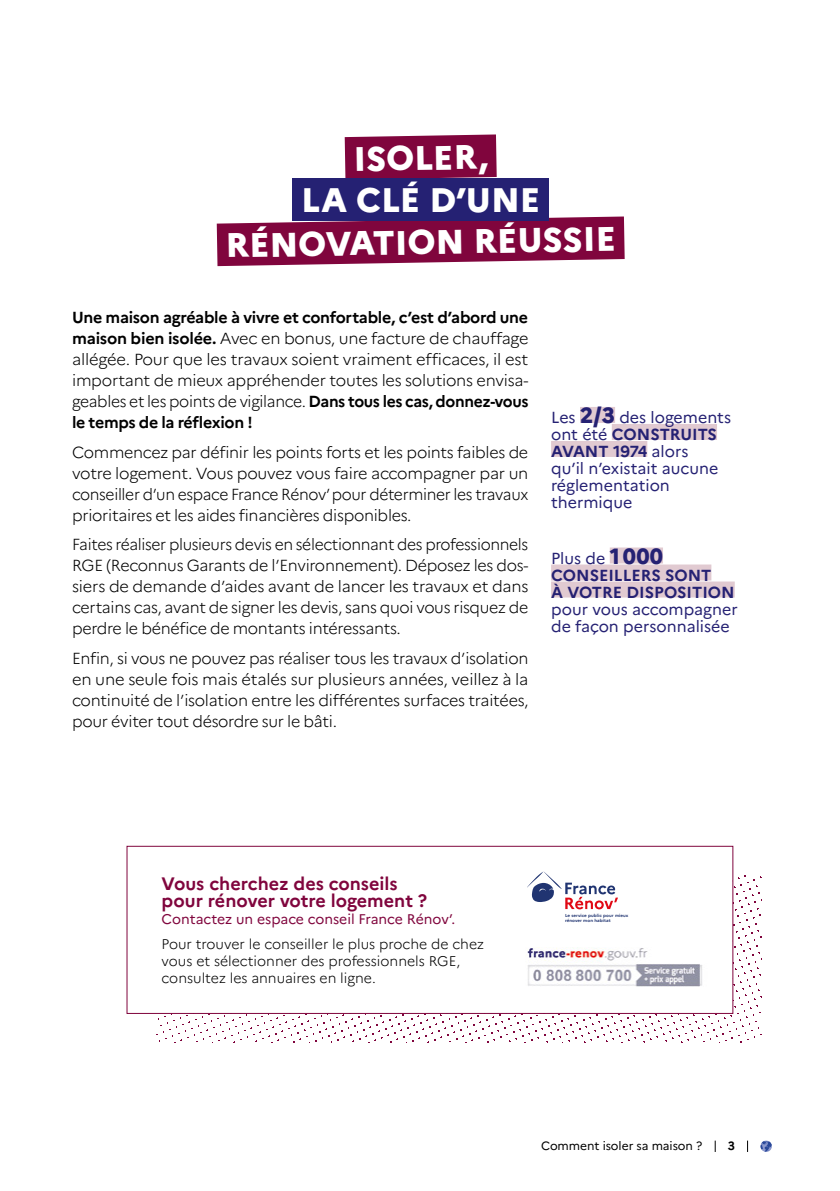
<style>
.page{position:relative;width:840px;height:1191px;background:#fff}
.page>*{position:absolute;margin:0;border:0;box-sizing:border-box;transform-origin:0 0}
.t1{font:800 34px "Marianne";color:#fff}
.t2{font:700 18px/17px "Marianne";color:#80053d}
.t3{font:300 16px/21px "Marianne";letter-spacing:-.02em;color:#000;text-align:justify}
.t4{font:16px/17px "Marianne";color:#252173}
.t5{font:700 16px/17px "Marianne";color:#252173}
.t6{font:300 14px/17px "Marianne";color:#000}
.t7{font:14px "Marianne";color:#80053d}
.t8{font:12px "Marianne";letter-spacing:-.005em;color:#000}
.t9{font:700 12px "Marianne";color:#000}
.t10{font:700 4.4px/5.2px "Marianne";color:#203471;scale:1.06 1}
.s1{font-weight:700}
.s2{font-weight:800;font-size:22px}
.s3{font-weight:400}
</style>
<div class="page">
<div style="left:344px;top:134px;width:152px;height:44px;background:#80053d"></div>
<svg style="left:217px;top:216px;width:407px;height:50px;background:#8d1f51"></svg>
<div style="left:292px;top:178px;width:256px;height:43px;background:#252173"></div>
<div style="left:579px;top:407px;width:35px;height:16px;background:#e1cad1"></div>
<div style="left:611px;top:424px;width:105px;height:16px;background:#e1cad1"></div>
<div style="left:550px;top:441px;width:97px;height:16px;background:#e1cad1"></div>
<div style="left:609px;top:547px;width:53px;height:16px;background:#e1cad1"></div>
<div style="left:550px;top:564px;width:161px;height:16px;background:#e1cad1"></div>
<div style="left:550px;top:581px;width:184px;height:16px;background:#e1cad1"></div>
<img style="left:156px;top:874px;width:605px;height:168px">
<div style="left:126px;top:845px;width:607px;height:169px;background:#fff;border:1px solid #80053d"></div>
<img style="left:527px;top:947px;width:175px;height:40px">
<svg style="left:527px;top:871px;width:90px;height:38px"></svg>
<svg style="left:760px;top:1140px;width:11px;height:12px"></svg>
<svg style="left:714px;top:1140px;width:1px;height:12px"></svg>
<h1 class="t1" style="left:353px;top:132px;width:136px;rotate:-1deg">ISOLER,</h1>
<h1 class="t1" style="left:301px;top:174px;width:240px">LA CLÉ D’UNE</h1>
<h1 class="t1" style="left:225px;top:219px;width:391px;rotate:-1deg">RÉNOVATION RÉUSSIE</h1>
<p class="t3" style="left:72px;top:306px;width:457px"><span class="s1">Une maison agréable à vivre et confortable, c’est d’abord une maison bien isolée.</span> Avec en bonus, une facture de chauffage allégée. Pour que les travaux soient vraiment efficaces, il est important de mieux appréhender toutes les solutions envisa&shy;geables et les points de vigilance. <span class="s1">Dans tous les cas, donnez-vous le temps de la réflexion !</span></p>
<p class="t3" style="left:72px;top:440px;width:457px">Commencez par définir les points forts et les points faibles de votre logement. Vous pouvez vous faire accompagner par un conseiller d’un espace France Rénov’ pour déterminer les travaux prioritaires et les aides financières disponibles.</p>
<p class="t3" style="left:72px;top:533px;width:457px">Faites réaliser plusieurs devis en sélectionnant des professionnels RGE (Reconnus Garants de l’Environnement). Déposez les dos&shy;siers de demande d’aides avant de lancer les travaux et dans certains cas, avant de signer les devis, sans quoi vous risquez de perdre le bénéfice de montants intéressants.</p>
<p class="t3" style="left:72px;top:646px;width:458px">Enfin, si vous ne pouvez pas réaliser tous les travaux d’isolation en une seule fois mais étalés sur plusieurs années, veillez à la continuité de l’isolation entre les différentes surfaces traitées, pour éviter tout désordre sur le bâti.</p>
<p class="t4" style="left:550px;top:407px;width:181px">Les <span class="s2">2/3</span> des logements ont été <span class="s1">CONSTRUITS<br>AVANT 1974</span> alors<br>qu’il n’existait aucune réglementation thermique</p>
<p class="t5" style="left:550px;top:548px;width:185px"><span class="s3">Plus de</span> <span class="s2">1 000<br></span>CONSEILLERS SONT<br>À VOTRE DISPOSITION</p>
<p class="t4" style="left:550px;top:599px;width:188px">pour vous accompagner de façon personnalisée</p>
<p class="t2" style="left:161px;top:873px;width:267px">Vous cherchez des conseils pour rénover votre logement ?</p>
<p class="t7" style="left:161px;top:908px;width:295px">Contactez un espace conseil France Rénov’.</p>
<p class="t6" style="left:161px;top:934px;width:323px">Pour trouver le conseiller le plus proche de chez vous et sélectionner des professionnels RGE, consultez les annuaires en ligne.</p>
<p class="t10" style="left:564px;top:912px;width:61px">Le service public pour mieux rénover mon habitat</p>
<p class="t8" style="left:541px;top:1137px;width:162px">Comment isoler sa maison ?</p>
<p class="t9" style="left:727px;top:1136px;width:9px">3</p>
</div>
